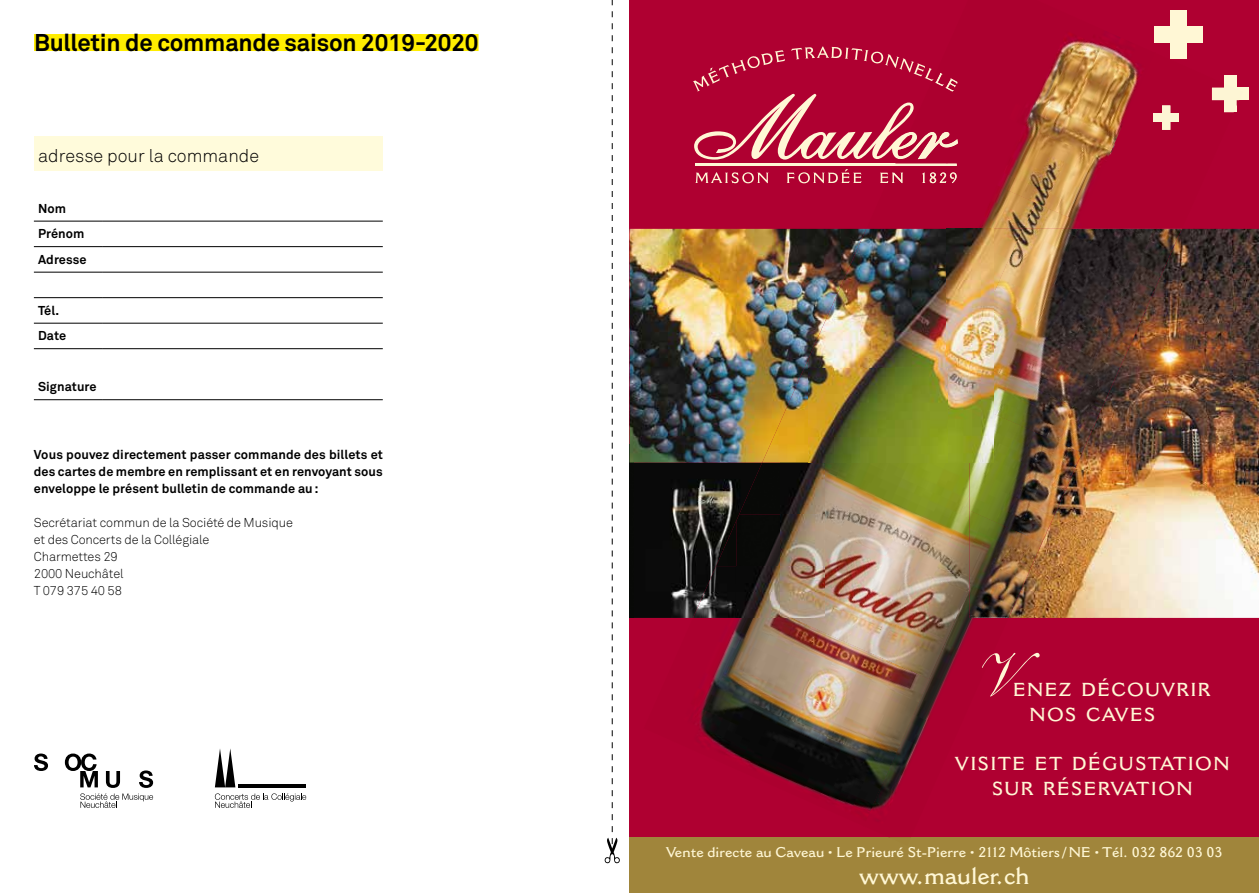
<style>
.page{position:relative;width:1259px;height:893px;background:#fff}
.page>*{position:absolute;margin:0;border:0;box-sizing:border-box;transform-origin:0 0}
.t1{font:61.35px "Shelley LT Std Script";color:#fff7d5;scale:1.05 1}
.t2{font:700 24px "Akkurat";letter-spacing:-.01em;color:#000}
.t3{font:600 23.55px "Cantoria";color:#fff7d5}
.t4{font:600 18.45px/25.5px "Cantoria";letter-spacing:.075em;color:#fff7d5}
.t5{font:300 18px "Akkurat";color:#000}
.t6{font:600 13.95px "Cantoria";color:#fff7d5}
.t7{font:700 12.75px/25.5px "Akkurat";letter-spacing:.005em;color:#000}
.t8{font:300 12.75px/17px "Akkurat";letter-spacing:-.01em;color:#000}
</style>
<div class="page">
<div style="left:629px;top:0;width:630px;height:852px;background:#af0031"></div>
<div style="left:629px;top:837px;width:630px;height:56px;background:#a0853b"></div>
<hr style="left:695px;top:164px;width:261px;height:2px;background:#fff7d5">
<svg style="left:695px;top:172px;width:73px;height:11px"></svg>
<svg style="left:787px;top:169px;width:74px;height:14px"></svg>
<div style="left:1170px;top:11px;width:16px;height:48px;background:#fff7d5"></div>
<div style="left:1154px;top:27px;width:48px;height:16px;background:#fff7d5"></div>
<div style="left:1224px;top:76px;width:12px;height:36px;background:#fff7d5"></div>
<div style="left:1212px;top:88px;width:36px;height:12px;background:#fff7d5"></div>
<img style="left:1042px;top:229px;width:217px;height:389px">
<img style="left:633px;top:463px;width:106px;height:155px">
<img style="left:629px;top:463px;width:4px;height:155px">
<img style="left:629px;top:229px;width:179px;height:234px">
<img style="left:824px;top:463px;width:145px;height:155px">
<img style="left:863px;top:588px;width:111px;height:131px">
<img style="left:691px;top:618px;width:238px;height:204px">
<img style="left:889px;top:837px;width:22px;height:1px">
<img style="left:1020px;top:26px;width:135px;height:177px">
<img style="left:1079px;top:53px;width:154px;height:176px">
<img style="left:866px;top:144px;width:170px;height:85px">
<img style="left:1024px;top:203px;width:70px;height:26px">
<img style="left:894px;top:164px;width:62px;height:2px">
<svg style="left:880px;top:173px;width:23px;height:10px"></svg>
<svg style="left:922px;top:172px;width:34px;height:11px"></svg>
<svg style="left:693px;top:47px;width:265px;height:113px"></svg>
<img style="left:945px;top:78px;width:12px;height:14px">
<img style="left:982px;top:654px;width:10px;height:14px">
<img style="left:1224px;top:84px;width:9px;height:28px">
<img style="left:1212px;top:88px;width:21px;height:12px">
<img style="left:993px;top:229px;width:188px;height:224px">
<img style="left:993px;top:229px;width:29px;height:66px">
<img style="left:969px;top:413px;width:113px;height:130px">
<img style="left:969px;top:510px;width:73px;height:108px">
<img style="left:1162px;top:105px;width:8px;height:25px">
<img style="left:1154px;top:113px;width:24px;height:9px">
<img style="left:739px;top:463px;width:85px;height:51px">
<img style="left:716px;top:520px;width:20px;height:46px">
<img style="left:736px;top:514px;width:88px;height:52px">
<img style="left:693px;top:566px;width:131px;height:52px">
<img style="left:808px;top:229px;width:185px;height:234px">
<img style="left:762px;top:359px;width:46px;height:104px">
<div style="left:34px;top:34px;width:444px;height:17px;background:#ffed00"></div>
<hr style="left:238px;top:784px;width:68px;height:3px;background:#000">
<svg style="left:215px;top:748px;width:20px;height:39px"></svg>
<svg style="left:215px;top:793px;width:91px;height:15px"></svg>
<svg style="left:34px;top:753px;width:14px;height:18px"></svg>
<svg style="left:65px;top:753px;width:88px;height:55px"></svg>
<div style="left:34px;top:136px;width:349px;height:34px;background:#fffbdb"></div>
<hr style="left:34px;top:399px;width:68px;height:1px;background:#000">
<hr style="left:102px;top:399px;width:281px;height:1px;background:#000">
<hr style="left:34px;top:348px;width:68px;height:1px;background:#000">
<hr style="left:102px;top:348px;width:281px;height:1px;background:#000">
<hr style="left:34px;top:323px;width:68px;height:1px;background:#000">
<hr style="left:102px;top:323px;width:281px;height:1px;background:#000">
<hr style="left:34px;top:221px;width:68px;height:1px;background:#000">
<hr style="left:102px;top:221px;width:281px;height:1px;background:#000">
<hr style="left:34px;top:246px;width:68px;height:1px;background:#000">
<hr style="left:102px;top:246px;width:281px;height:1px;background:#000">
<hr style="left:34px;top:272px;width:68px;height:1px;background:#000">
<hr style="left:102px;top:272px;width:281px;height:1px;background:#000">
<hr style="left:34px;top:297px;width:68px;height:1px;background:#000">
<hr style="left:102px;top:297px;width:281px;height:1px;background:#000">
<svg style="left:604px;top:0;width:16px;height:863px"></svg>
<h2 class="t2" style="left:34px;top:28px;width:446px">Bulletin de commande saison 2019-2020</h2>
<h3 class="t5" style="left:38px;top:144px;width:222px">adresse pour la commande</h3>
<p class="t7" style="left:38px;top:195px;width:50px">Nom<br>Prénom<br>Adresse</p>
<p class="t7" style="left:38px;top:297px;width:30px">Tél.<br>Date</p>
<p class="t7" style="left:38px;top:374px;width:60px">Signature</p>
<p class="t7" style="left:34px;top:446px;width:350px;line-height:17px;text-align:justify">Vous pouvez directement passer commande des billets et des cartes de membre en remplissant et en renvoyant sous enveloppe le présent bulletin de commande au:</p>
<p class="t8" style="left:34px;top:514px;width:261px">Secrétariat commun de la Société de Musique et des Concerts de la Collégiale<br>Charmettes 29<br>2000 Neuchâtel<br>T 079 375 40 58</p>
<h1 class="t1" style="left:974px;top:639px;width:42px">V</h1>
<h3 class="t4" style="left:1029px;top:676px;width:182px;text-indent:-16px">ENEZ DÉCOUVRIR<br>NOS CAVES</h3>
<h3 class="t4" style="left:955px;top:751px;width:276px;text-align:center">VISITE ET DÉGUSTATION<br>SUR RÉSERVATION</h3>
<p class="t6" style="left:666px;top:844px;width:557px">Vente directe au Caveau • Le Prieuré St-Pierre • 2112 Môtiers / NE • Tél. 032 862 03 03</p>
<h3 class="t3" style="left:859px;top:861px;width:171px">www.mauler.ch</h3>
</div>
